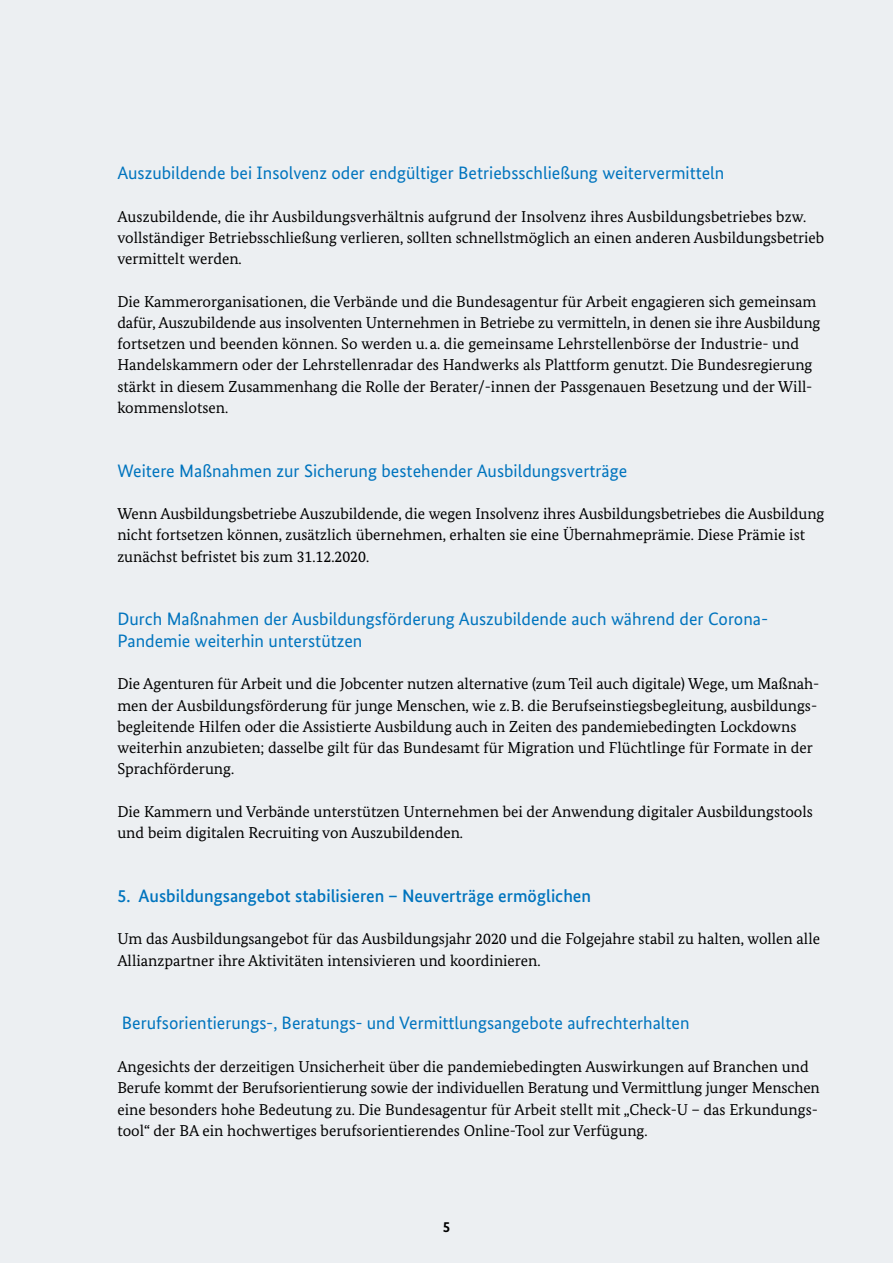
<style>
.page{position:relative;width:893px;height:1263px;background:#eceff2}
.page>*{position:absolute;margin:0;border:0;box-sizing:border-box;transform-origin:0 0}
.t1{font:18px/21.3px "Bundes Sans";color:#0074be}
.t2{font:500 18px "Bundes Sans";color:#0074be}
.t3{font:15.75px/21.3px "Bundes Serif";color:#000}
.t4{font:700 15px "Bundes Sans";color:#000}
</style>
<div class="page">
<p class="t1" style="left:117px;top:162px;width:609px">Auszubildende bei Insolvenz oder endgültiger Betriebsschließung weitervermitteln</p>
<p class="t3" style="left:117px;top:205px;width:708px">Auszubildende, die ihr Ausbildungsverhältnis aufgrund der Insolvenz ihres Ausbildungsbetriebes bzw. vollständiger Betriebsschließung verlieren, sollten schnellstmöglich an einen anderen Ausbildungsbetrieb vermittelt werden.</p>
<p class="t3" style="left:117px;top:290px;width:704px">Die Kammerorganisationen, die Verbände und die Bundesagentur für Arbeit engagieren sich gemeinsam dafür, Auszubildende aus insolventen Unternehmen in Betriebe zu vermitteln, in denen sie ihre Ausbildung fortsetzen und beenden können. So werden u.a. die gemeinsame Lehrstellenbörse der Industrie- und Handelskammern oder der Lehrstellenradar des Handwerks als Plattform genutzt. Die Bundesregierung stärkt in diesem Zusammenhang die Rolle der Berater/-innen der Passgenauen Besetzung und der Will&shy;kommenslotsen.</p>
<p class="t1" style="left:117px;top:460px;width:511px">Weitere Maßnahmen zur Sicherung bestehender Ausbildungsverträge</p>
<p class="t3" style="left:117px;top:503px;width:708px">Wenn Ausbildungsbetriebe Auszubildende, die wegen Insolvenz ihres Ausbildungsbetriebes die Ausbildung nicht fortsetzen können, zusätzlich übernehmen, erhalten sie eine Übernahmeprämie. Diese Prämie ist zunächst befristet bis zum 31.12.2020.</p>
<p class="t1" style="left:117px;top:608px;width:652px">Durch Maßnahmen der Ausbildungsförderung Auszubildende auch während der Corona-<br>Pandemie weiterhin unterstützen</p>
<p class="t3" style="left:117px;top:673px;width:702px">Die Agenturen für Arbeit und die Jobcenter nutzen alternative (zum Teil auch digitale) Wege, um Maßnah&shy;men der Ausbildungsförderung für junge Menschen, wie z.B. die Berufseinstiegsbegleitung, ausbildungs&shy;begleitende Hilfen oder die Assistierte Ausbildung auch in Zeiten des pandemiebedingten Lockdowns weiterhin anzubieten; dasselbe gilt für das Bundesamt für Migration und Flüchtlinge für Formate in der Sprachförderung.</p>
<p class="t3" style="left:117px;top:801px;width:697px">Die Kammern und Verbände unterstützen Unternehmen bei der Anwendung digitaler Ausbildungstools und beim digitalen Recruiting von Auszubildenden.</p>
<p class="t2" style="left:117px;top:885px;width:475px">5. Ausbildungsangebot stabilisieren – Neuverträge ermöglichen</p>
<p class="t3" style="left:117px;top:928px;width:704px">Um das Ausbildungsangebot für das Ausbildungsjahr 2020 und die Folgejahre stabil zu halten, wollen alle<br>Allianzpartner ihre Aktivitäten intensivieren und koordinieren.</p>
<p class="t1" style="left:122px;top:1012px;width:569px">Berufsorientierungs-, Beratungs- und Vermittlungsangebote aufrechterhalten</p>
<p class="t3" style="left:117px;top:1056px;width:704px">Angesichts der derzeitigen Unsicherheit über die pandemiebedingten Auswirkungen auf Branchen und Berufe kommt der Berufsorientierung sowie der individuellen Beratung und Vermittlung junger Menschen eine besonders hohe Bedeutung zu. Die Bundesagentur für Arbeit stellt mit „Check-U – das Erkundungs&shy;tool“ der BA ein hochwertiges berufsorientierendes Online-Tool zur Verfügung.</p>
<p class="t4" style="left:443px;top:1217px;width:9px">5</p>
</div>
